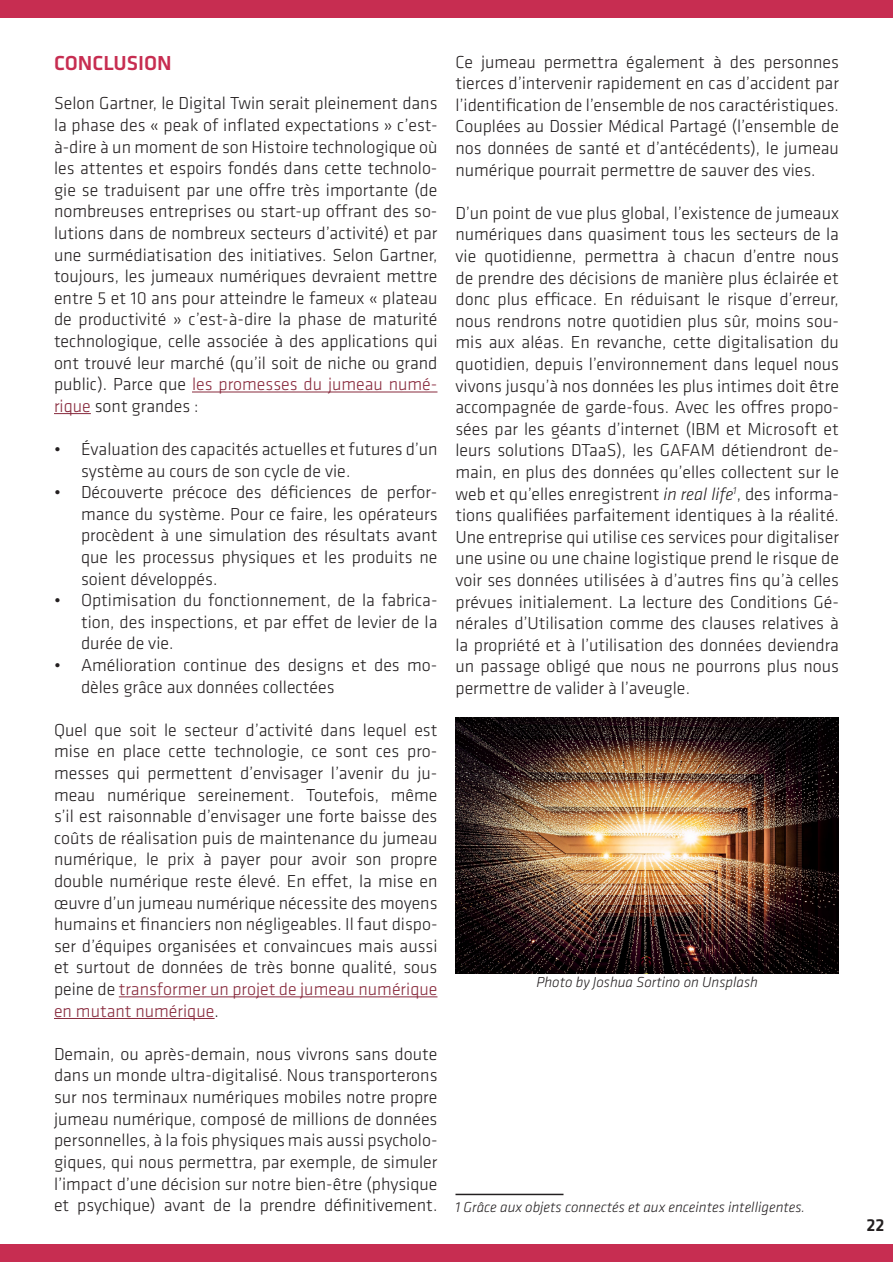
<style>
.page{position:relative;width:893px;height:1263px;background:#fff}
.page>*{position:absolute;margin:0;border:0;box-sizing:border-box;transform-origin:0 0}
.t1{font:500 21px "Klavika";color:#c72d51}
.t2{font:300 18px/21.6px "Klavika";color:#231f20;text-align:justify}
.t3{font:500 18px "Klavika";color:#231f20}
.t4{font:italic 300 15px "Klavika";color:#231f20}
.s1{color:#882a3d}
.s2{font-style:italic}
</style>
<div class="page">
<div style="left:1px;top:1244px;width:892px;height:18px;background:#c72d51"></div>
<div style="left:1px;top:0;width:892px;height:18px;background:#c72d51"></div>
<hr style="left:455px;top:1194px;width:108px;height:1px;background:#231f20">
<hr style="left:192px;top:392px;width:245px;height:1px;background:#882a3d">
<hr style="left:54px;top:413px;width:37px;height:1px;background:#882a3d">
<hr style="left:119px;top:996px;width:318px;height:1px;background:#882a3d">
<hr style="left:54px;top:1018px;width:161px;height:1px;background:#882a3d">
<img style="left:455px;top:718px;width:384px;height:256px">
<p class="t1" style="left:54px;top:49px;width:119px">CONCLUSION</p>
<p class="t2" style="left:54px;top:92px;width:385px">Selon Gartner, le Digital Twin serait pleinement dans la phase des « peak of inflated expectations » c’est&shy;à-dire à un moment de son Histoire technologique où les attentes et espoirs fondés dans cette technolo&shy;gie se traduisent par une offre très importante (de nombreuses entreprises ou start-up offrant des so&shy;lutions dans de nombreux secteurs d’activité) et par une surmédiatisation des initiatives. Selon Gartner, toujours, les jumeaux numériques devraient mettre entre 5 et 10 ans pour atteindre le fameux « plateau de productivité » c’est-à-dire la phase de maturité technologique, celle associée à des applications qui ont trouvé leur marché (qu’il soit de niche ou grand public). Parce que <span class="s1">les promesses du jumeau numé&shy;rique</span> sont grandes :</p>
<p class="t2" style="left:81px;top:438px;width:358px;text-indent:-27px">• Évaluation des capacités actuelles et futures d’un système au cours de son cycle de vie.</p>
<p class="t2" style="left:81px;top:481px;width:358px;text-indent:-27px">• Découverte précoce des déficiences de perfor&shy;mance du système. Pour ce faire, les opérateurs procèdent à une simulation des résultats avant que les processus physiques et les produits ne soient développés.</p>
<p class="t2" style="left:81px;top:589px;width:358px;text-indent:-27px">• Optimisation du fonctionnement, de la fabrica&shy;tion, des inspections, et par effet de levier de la durée de vie.</p>
<p class="t2" style="left:81px;top:654px;width:358px;text-indent:-27px">• Amélioration continue des designs et des mo&shy;dèles grâce aux données collectées</p>
<p class="t2" style="left:54px;top:719px;width:385px">Quel que soit le secteur d’activité dans lequel est mise en place cette technologie, ce sont ces pro&shy;messes qui permettent d’envisager l’avenir du ju&shy;meau numérique sereinement. Toutefois, même s’il est raisonnable d’envisager une forte baisse des coûts de réalisation puis de maintenance du jumeau numérique, le prix à payer pour avoir son propre double numérique reste élevé. En effet, la mise en œuvre d’un jumeau numérique nécessite des moyens humains et financiers non négligeables. Il faut dispo&shy;ser d’équipes organisées et convaincues mais aussi et surtout de données de très bonne qualité, sous peine de <span class="s1">transformer un projet de jumeau numérique en mutant numérique</span>.</p>
<p class="t2" style="left:54px;top:1043px;width:385px">Demain, ou après-demain, nous vivrons sans doute dans un monde ultra-digitalisé. Nous transporterons sur nos terminaux numériques mobiles notre propre jumeau numérique, composé de millions de données personnelles, à la fois physiques mais aussi psycholo&shy;giques, qui nous permettra, par exemple, de simuler l’impact d’une décision sur notre bien-être (physique et psychique) avant de la prendre définitivement.</p>
<p class="t2" style="left:455px;top:51px;width:385px">Ce jumeau permettra également à des personnes tierces d’intervenir rapidement en cas d’accident par l’identification de l’ensemble de nos caractéristiques.<br>Couplées au Dossier Médical Partagé (l’ensemble de nos données de santé et d’antécédents), le jumeau numérique pourrait permettre de sauver des vies.</p>
<p class="t2" style="left:455px;top:202px;width:385px">D’un point de vue plus global, l’existence de jumeaux numériques dans quasiment tous les secteurs de la vie quotidienne, permettra à chacun d’entre nous de prendre des décisions de manière plus éclairée et donc plus efficace. En réduisant le risque d’erreur, nous rendrons notre quotidien plus sûr, moins sou&shy;mis aux aléas. En revanche, cette digitalisation du quotidien, depuis l’environnement dans lequel nous vivons jusqu’à nos données les plus intimes doit être accompagnée de garde-fous. Avec les offres propo&shy;sées par les géants d’internet (IBM et Microsoft et leurs solutions DTaaS), les GAFAM détiendront de&shy;main, en plus des données qu’elles collectent sur le web et qu’elles enregistrent <span class="s2">in real life</span><sup>1</sup>, des informa&shy;tions qualifiées parfaitement identiques à la réalité.<br>Une entreprise qui utilise ces services pour digitaliser une usine ou une chaine logistique prend le risque de voir ses données utilisées à d’autres fins qu’à celles prévues initialement. La lecture des Conditions Gé&shy;nérales d’Utilisation comme des clauses relatives à la propriété et à l’utilisation des données deviendra un passage obligé que nous ne pourrons plus nous permettre de valider à l’aveugle.</p>
<p class="t4" style="left:537px;top:972px;width:223px">Photo by Joshua Sortino on Unsplash</p>
<p class="t4" style="left:455px;top:1198px;width:351px">1 Grâce aux objets connectés et aux enceintes intelligentes.</p>
<p class="t3" style="left:866px;top:1212px;width:20px">22</p>
</div>
